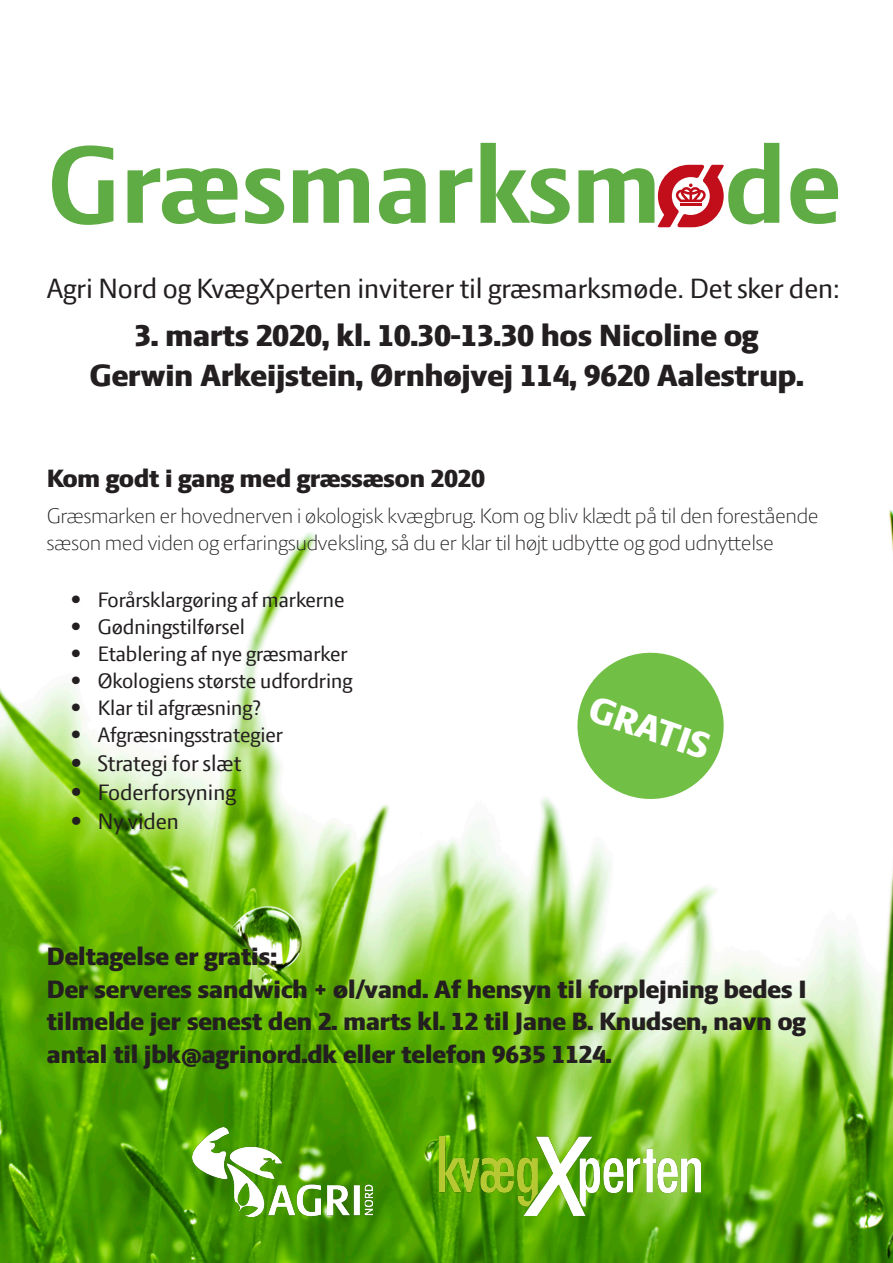
<style>
.page{position:relative;width:893px;height:1263px;background:#fff}
.page>*{position:absolute;margin:0;border:0;box-sizing:border-box;transform-origin:0 0}
.t1{font:700 117px "LF Press Sans";color:#5fab44}
.t2{font:800 39px "LF Press Sans";color:#fff}
.t3{font:800 33px/39.6px "LF Press Sans";color:#231f20;text-align:center}
.t4{font:30px "LF Press Sans";color:#231f20}
.t5{font:800 27px/32.4px "LF Press Sans";color:#231f20;text-align:justify}
.t6{font:24px "LF Press Sans";color:#231f20}
.t7{font:300 22.5px/27px "LF Press Sans";color:#231f20}
.t8{font:22.5px "LF Press Sans";color:#231f20}
</style>
<div class="page">
<img style="left:0;top:509px;width:893px;height:754px">
<img style="left:192px;top:1127px;width:180px;height:89px">
<img style="left:440px;top:1136px;width:261px;height:79px">
<svg style="left:658px;top:165px;width:66px;height:62px"></svg>
<svg style="left:568px;top:644px;width:165px;height:164px"></svg>
<p class="t1" style="left:47px;top:118px;width:797px">Græsmarksm de</p>
<p class="t4" style="left:47px;top:271px;width:795px">Agri Nord og KvægXperten inviterer til græsmarksmøde. Det sker den:</p>
<p class="t3" style="left:89px;top:315px;width:716px">3. marts 2020, kl. 10.30-13.30 hos Nicoline og<br>Gerwin Arkeijstein, Ørnhøjvej 114, 9620 Aalestrup.</p>
<p class="t5" style="left:47px;top:462px;width:440px">Kom godt i gang med græssæson 2020</p>
<p class="t7" style="left:47px;top:502px;width:773px">Græsmarken er hovednerven i økologisk kvægbrug. Kom og bliv klædt på til den forestående sæson med viden og erfaringsudveksling, så du er klar til højt udbytte og god udnyttelse</p>
<p class="t8" style="left:71px;top:587px;width:275px">• Forårsklargøring af markerne</p>
<p class="t8" style="left:71px;top:614px;width:176px">• Gødningstilførsel</p>
<p class="t8" style="left:71px;top:641px;width:278px">• Etablering af nye græsmarker</p>
<p class="t8" style="left:71px;top:668px;width:283px">• Økologiens største udfordring</p>
<p class="t8" style="left:71px;top:695px;width:192px">• Klar til afgræsning?</p>
<p class="t8" style="left:71px;top:722px;width:214px">• Afgræsningsstrategier</p>
<p class="t6" style="left:71px;top:749px;width:172px">• Strategi for slæt</p>
<p class="t6" style="left:71px;top:778px;width:167px">• Foderforsyning</p>
<p class="t6" style="left:71px;top:807px;width:110px">• Ny viden</p>
<p class="t2" style="left:598px;top:686px;width:126px;rotate:19deg">GRATIS</p>
<p class="t5" style="left:47px;top:940px;width:232px">Deltagelse er gratis:</p>
<p class="t5" style="left:47px;top:973px;width:761px">Der serveres sandwich + øl/vand. Af hensyn til forplejning bedes I tilmelde jer senest den 2. marts kl. 12 til Jane B. Knudsen, navn og antal til jbk@agrinord.dk eller telefon 9635 1124.</p>
</div>
